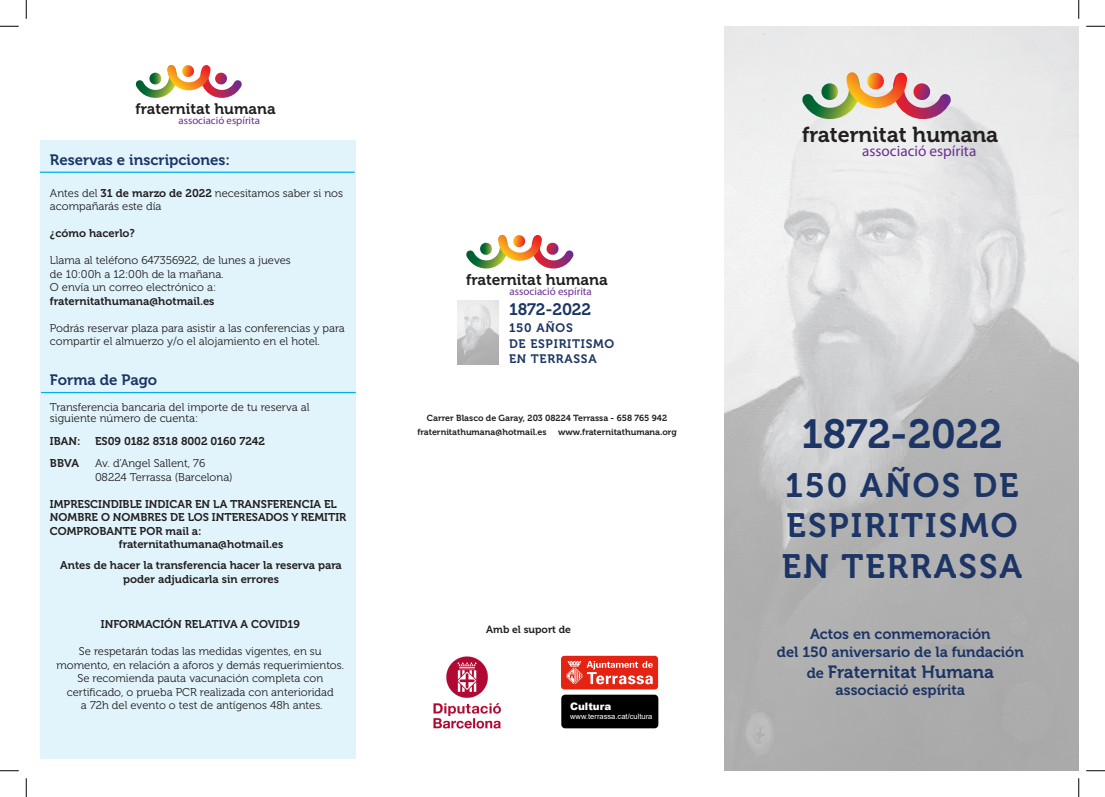
<style>
.page{position:relative;width:1105px;height:797px;background:#fff}
.page>*{position:absolute;margin:0;border:0;box-sizing:border-box;transform-origin:0 0}
.Pa0{font:40.5px "Museo 700";letter-spacing:-.005em;color:#1c3565}
.Pa0-2{font:33.62px/40.4px "Museo 700";letter-spacing:.06em;color:#1c3565}
.t1{font:21.5px "Museo 700";color:#231f20}
.Default{font:17.62px "Museo 700";color:#1c3565}
.Pa0-3{font:16.5px "Museo 700";letter-spacing:-.005em;color:#1c3565}
.t2{font:15.5px "Museo 700";color:#231f20}
.t3{font:15.25px "Museo Slab 500";color:#693092}
.t4{font:15.25px "Museo 700";color:#231f20}
.Default-2{font:15px "Museo 700";color:#1c3565}
.Pa0-4{font:14.62px "Museo 700";color:#1c3565}
.Default-3{font:14.62px "Museo 700";color:#1c3565}
.Pa0-5{font:12.25px "Museo 700";letter-spacing:.06em;color:#1c3565}
.Default-4{font:11.25px/13.5px "Museo 300";color:#231f20}
.Default-5{font:11.25px/13.5px "Museo 700";color:#231f20}
.t5{font:11px "Museo Slab 500";color:#693092}
.t6{font:10.75px "Museo Slab 500";color:#693092}
.t7{font:10.38px "Museo 700";color:#231f20}
.t8{font:900 10.25px "Arial";color:#fff}
.t9{font:8.88px "Museo 700";color:#231f20}
.t10{font:7.5px "Arial";color:#fff}
.s1{font-family:"Museo 700"}
.s2{font-size:14.62px}
</style>
<div class="page">
<div style="left:40px;top:140px;width:316px;height:618px;background:#e1f4fc"></div>
<svg style="left:135px;top:65px;width:107px;height:33px"></svg>
<hr style="left:40px;top:172px;width:315px;height:1px;background:#00aeef">
<hr style="left:41px;top:392px;width:315px;height:1px;background:#00aeef">
<img style="left:801px;top:72px;width:151px;height:51px">
<img style="left:457px;top:301px;width:41px;height:63px">
<svg style="left:466px;top:235px;width:108px;height:34px"></svg>
<div style="left:561px;top:655px;width:97px;height:34px;background:#e42313;border-radius:3px"></div>
<svg style="left:566px;top:661px;width:87px;height:23px"></svg>
<div style="left:561px;top:694px;width:97px;height:34px;background:#000;border-radius:4px"></div>
<img style="left:433px;top:656px;width:68px;height:73px">
<svg style="left:0;top:25px;width:19px;height:2px"></svg>
<svg style="left:1086px;top:25px;width:19px;height:2px"></svg>
<svg style="left:0;top:770px;width:19px;height:1px"></svg>
<svg style="left:1086px;top:770px;width:19px;height:1px"></svg>
<svg style="left:25px;top:0;width:2px;height:19px"></svg>
<svg style="left:25px;top:778px;width:2px;height:19px"></svg>
<svg style="left:1078px;top:0;width:1px;height:19px"></svg>
<svg style="left:1078px;top:778px;width:1px;height:19px"></svg>
<p class="t4" style="left:136px;top:100px;width:141px">fraternitat humana</p>
<p class="t6" style="left:179px;top:113px;width:83px">associació espírita</p>
<p class="Default-2" style="left:50px;top:152px;width:182px">Reservas e inscripciones:</p>
<p class="Default-4" style="left:50px;top:186px;width:295px">Antes del <span class="s1">31 de marzo de 2022</span> necesitamos saber si nos acompañarás este día</p>
<p class="Default-5" style="left:50px;top:227px;width:86px">¿cómo hacerlo?</p>
<p class="Default-4" style="left:50px;top:254px;width:242px">Llama al teléfono 647356922, de lunes a jueves</p>
<p class="Default-4" style="left:50px;top:267px;width:175px">de 10:00h a 12:00h de la mañana.</p>
<p class="Default-4" style="left:50px;top:281px;width:168px">O envía un correo electrónico a:</p>
<p class="Default-5" style="left:50px;top:294px;width:166px">fraternitathumana@hotmail.es</p>
<p class="Default-4" style="left:50px;top:321px;width:296px">Podrás reservar plaza para asistir a las conferencias y para compartir el almuerzo y/o el alojamiento en el hotel.</p>
<p class="Default-2" style="left:50px;top:371px;width:109px">Forma de Pago</p>
<p class="Default-4" style="left:50px;top:402px;width:261px;line-height:11.2px">Transferencia bancaria del importe de tu reserva al siguiente número de cuenta:</p>
<p class="Default-5" style="left:50px;top:434px;width:32px">IBAN:</p>
<p class="Default-5" style="left:95px;top:434px;width:172px">ES09 0182 8318 8002 0160 7242</p>
<p class="Default-5" style="left:50px;top:457px;width:30px">BBVA</p>
<p class="Default-4" style="left:95px;top:457px;width:112px">Av. d’Angel Sallent, 76</p>
<p class="Default-4" style="left:95px;top:470px;width:139px">08224 Terrassa (Barcelona)</p>
<p class="Default-5" style="left:50px;top:497px;width:298px">IMPRESCINDIBLE INDICAR EN LA TRANSFERENCIA EL<br>NOMBRE O NOMBRES DE LOS INTERESADOS Y REMITIR<br>COMPROBANTE POR mail a:</p>
<p class="Default-5" style="left:119px;top:538px;width:166px">fraternitathumana@hotmail.es</p>
<p class="Default-5" style="left:60px;top:558px;width:283px;text-align:center">Antes de hacer la transferencia hacer la reserva para poder adjudicarla sin errores</p>
<p class="Default-5" style="left:101px;top:617px;width:200px">INFORMACIÓN RELATIVA A COVID19</p>
<p class="Default-4" style="left:56px;top:645px;width:289px;text-align:center">Se respetarán todas las medidas vigentes, en su momento, en relación a aforos y demás requerimientos.</p>
<p class="Default-4" style="left:67px;top:672px;width:268px;text-align:center">Se recomienda pauta vacunación completa con certificado, o prueba PCR realizada con anterioridad</p>
<p class="Default-4" style="left:81px;top:699px;width:243px">a 72h del evento o test de antígenos 48h antes.</p>
<p class="t2" style="left:466px;top:271px;width:143px">fraternitat humana</p>
<p class="t5" style="left:509px;top:284px;width:84px">associació espírita</p>
<p class="Pa0-3" style="left:509px;top:300px;width:84px">1872-2022</p>
<p class="Pa0-5" style="left:509px;top:321px;width:65px">150 AÑOS</p>
<p class="Pa0-5" style="left:509px;top:337px;width:107px">DE ESPIRITISMO</p>
<p class="Pa0-5" style="left:509px;top:352px;width:89px">EN TERRASSA</p>
<p class="t9" style="left:427px;top:412px;width:242px">Carrer Blasco de Garay, 203 08224 Terrassa - 658 765 942</p>
<p class="t9" style="left:417px;top:427px;width:130px">fraternitathumana@hotmail.es</p>
<p class="t9" style="left:558px;top:427px;width:120px">www.fraternitathumana.org</p>
<p class="t7" style="left:486px;top:623px;width:86px">Amb el suport de</p>
<p class="t8" style="left:570px;top:699px;width:43px">Cultura</p>
<p class="t10" style="left:570px;top:711px;width:84px">www.terrassa.cat/cultura</p>
<p class="t1" style="left:802px;top:122px;width:198px">fraternitat humana</p>
<p class="t3" style="left:862px;top:141px;width:116px">associació espírita</p>
<p class="Pa0" style="left:801px;top:411px;width:203px">1872-2022</p>
<p class="Pa0-2" style="left:785px;top:465px;width:235px">150 AÑOS DE<br>ESPIRITISMO</p>
<p class="Pa0-2" style="left:782px;top:546px;width:242px">EN TERRASSA</p>
<p class="Pa0-4" style="left:810px;top:626px;width:182px">Actos en conmemoración</p>
<p class="Pa0-4" style="left:777px;top:643px;width:248px">del 150 aniversario de la fundación</p>
<p class="Default" style="left:807px;top:662px;width:189px"><span class="s2">de</span> Fraternitat Humana</p>
<p class="Default-3" style="left:836px;top:682px;width:131px">associació espírita</p>
</div>
